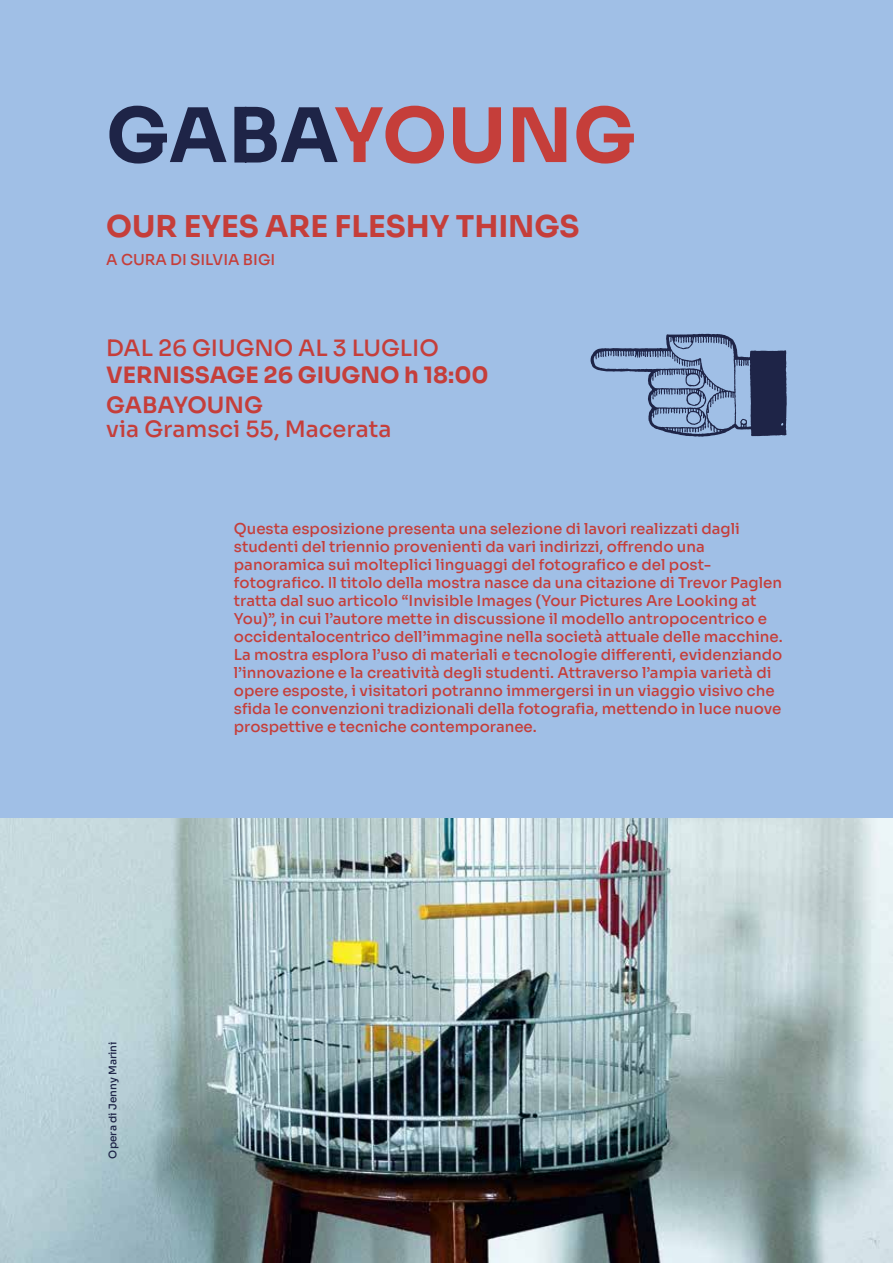
<style>
.page{position:relative;width:893px;height:1263px;background:#fff}
.page>*{position:absolute;margin:0;border:0;box-sizing:border-box;transform-origin:0 0}
.t1{font:75px "Sora";letter-spacing:.005em;color:#c53e3a}
.t2{font:30px "Sora";color:#c53e3a}
.t3{font:500 22.5px "Sora";color:#c53e3a}
.t4{font:22.5px/30px "Sora";color:#c53e3a}
.t5{font:500 15px/18px "Sora";color:#c53e3a}
.t6{font:500 10.5px "Sora";color:#1e2447}
.s1{color:#1e2447}
</style>
<div class="page">
<div style="left:0;top:0;width:893px;height:879px;background:#a0bfe6"></div>
<svg style="left:590px;top:334px;width:197px;height:103px"></svg>
<img style="left:0;top:819px;width:893px;height:444px">
<h1 class="t1" style="left:106px;top:74px;width:531px"><span class="s1">GABA</span>YOUNG</h1>
<h2 class="t2" style="left:106px;top:202px;width:475px">OUR EYES ARE FLESHY THINGS</h2>
<p class="t5" style="left:106px;top:249px;width:170px">A CURA DI SILVIA BIGI</p>
<h3 class="t3" style="left:106px;top:329px;width:334px">DAL 26 GIUGNO AL 3 LUGLIO</h3>
<h3 class="t4" style="left:106px;top:358px;width:384px">VERNISSAGE 26 GIUGNO h 18:00<br>GABAYOUNG</h3>
<h3 class="t3" style="left:106px;top:410px;width:287px">via Gramsci 55, Macerata</h3>
<p class="t5" style="left:234px;top:518px;width:550px">Questa esposizione presenta una selezione di lavori realizzati dagli studenti del triennio provenienti da vari indirizzi, offrendo una panoramica sui molteplici linguaggi del fotografico e del post&shy;fotografico. Il titolo della mostra nasce da una citazione di Trevor Paglen tratta dal suo articolo “Invisible Images (Your Pictures Are Looking at You)”, in cui l’autore mette in discussione il modello antropocentrico e occidentalocentrico dell’immagine nella società attuale delle macchine.<br>La mostra esplora l’uso di materiali e tecnologie differenti, evidenziando l’innovazione e la creatività degli studenti. Attraverso l’ampia varietà di opere esposte, i visitatori potranno immergersi in un viaggio visivo che sfida le convenzioni tradizionali della fotografia, mettendo in luce nuove prospettive e tecniche contemporanee.</p>
<p class="t6" style="left:104px;top:1158px;width:119px;rotate:-90deg">Opera di Jenny Marini</p>
</div>
